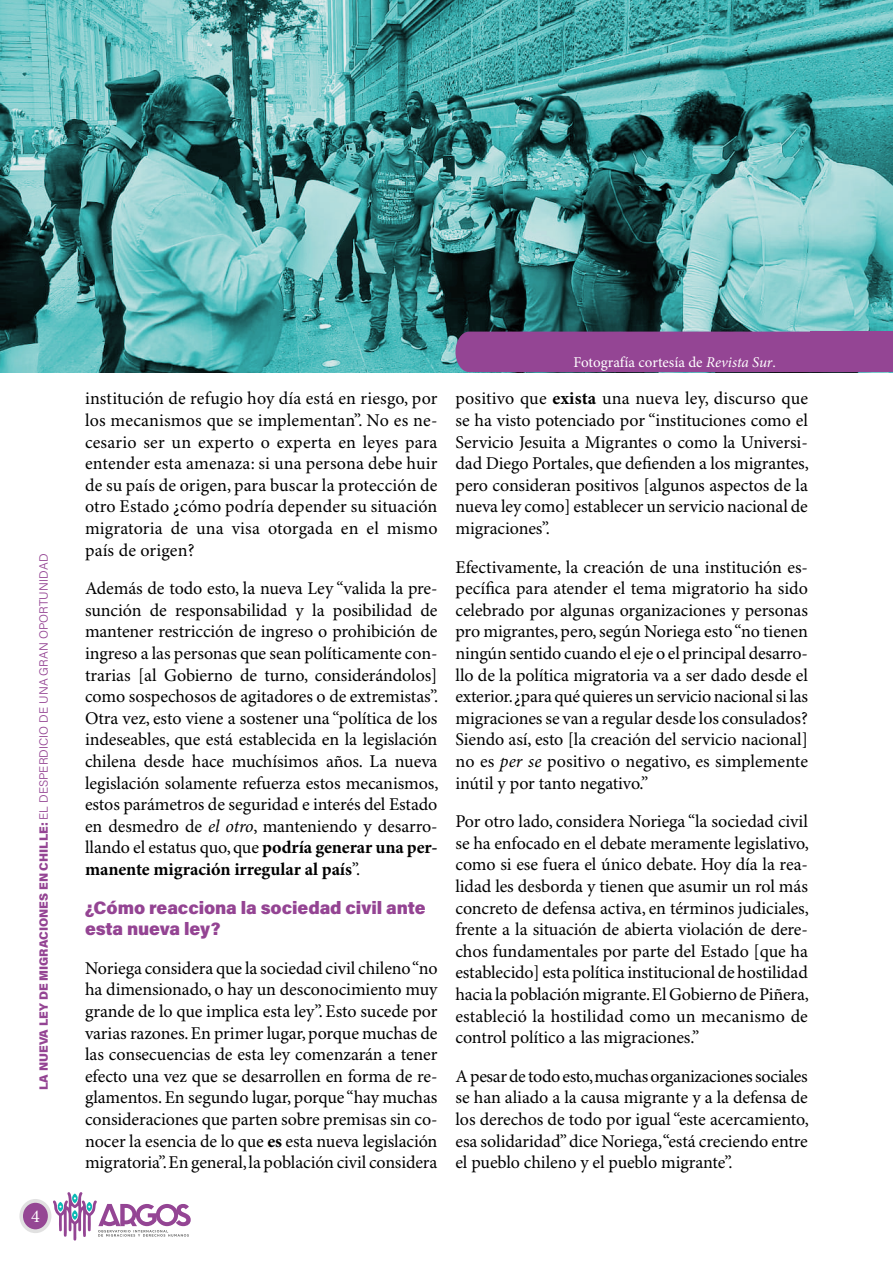
<style>
.page{position:relative;width:893px;height:1263px;background:#fff}
.page>*{position:absolute;margin:0;border:0;box-sizing:border-box;transform-origin:0 0}
.t1{font:18px/21.6px "Minion Pro";letter-spacing:-.005em;color:#000;text-align:justify}
.t2{font:18px/21.6px "Acumin Variable Concept";letter-spacing:.09em;color:#944493}
.t3{font:18px "Minion Pro";color:#fff}
.t4{font:15px "Minion Pro";color:#fff}
.t5{font:12px "Acumin Variable Concept";letter-spacing:.01em;color:#944493}
.s1{font-style:italic}
.s2{font-weight:700}
</style>
<div class="page">
<svg style="left:19px;top:1199px;width:32px;height:34px"></svg>
<div style="left:23px;top:1203px;width:25px;height:26px;background:#954794;border-radius:50%"></div>
<svg style="left:53px;top:1192px;width:138px;height:48px"></svg>
<img style="left:0;top:0;width:893px;height:372px">
<div style="left:455px;top:332px;width:356px;height:40px;background:#944594"></div>
<div style="left:811px;top:332px;width:82px;height:40px;background:#944594"></div>
<p class="t5" style="left:35px;top:1090px;width:538px;rotate:-90deg">LA NUEVA LEY DE MIGRACIONES EN CHILLE: EL DESPERDICIO DE UNA GRAN OPORTUNIDAD</p>
<p class="t3" style="left:31px;top:1205px;width:10px">4</p>
<p class="t1" style="left:85px;top:388px;width:354px">institución de refugio hoy día está en riesgo, por los mecanismos que se implementan”. No es ne&shy;cesario ser un experto o experta en leyes para entender esta amenaza: si una persona debe huir de su país de origen, para buscar la protección de otro Estado ¿cómo podría depender su situación migratoria de una visa otorgada en el mismo país de origen?</p>
<p class="t1" style="left:85px;top:578px;width:355px">Además de todo esto, la nueva Ley “valida la pre&shy;sunción de responsabilidad y la posibilidad de mantener restricción de ingreso o prohibición de ingreso a las personas que sean políticamente con&shy;trarias [al Gobierno de turno, considerándolos] como sospechosos de agitadores o de extremistas”.<br>Otra vez, esto viene a sostener una “política de los indeseables, que está establecida en la legislación chilena desde hace muchísimos años. La nueva legislación solamente refuerza estos mecanismos, estos parámetros de seguridad e interés del Estado en desmedro de <span class="s1">el otro</span>, manteniendo y desarro&shy;llando el estatus quo, que <span class="s2">podría generar una per&shy;manente migración irregular al país</span>”.</p>
<p class="t2" style="left:85px;top:896px;width:340px">¿Cómo reacciona la sociedad civil ante esta nueva ley?</p>
<p class="t1" style="left:85px;top:958px;width:354px">Noriega considera que la sociedad civil chileno “no ha dimensionado, o hay un desconocimiento muy grande de lo que implica esta ley”. Esto sucede por varias razones. En primer lugar, porque muchas de las consecuencias de esta ley comenzarán a tener efecto una vez que se desarrollen en forma de re&shy;glamentos. En segundo lugar, porque “hay muchas consideraciones que parten sobre premisas sin co&shy;nocer la esencia de lo que <span class="s2">es</span> esta nueva legislación migratoria”. En general, la población civil considera</p>
<p class="t4" style="left:573px;top:353px;width:204px">Fotografía cortesía de <span class="s1">Revista Sur</span>.</p>
<p class="t1" style="left:455px;top:388px;width:355px">positivo que <span class="s2">exista</span> una nueva ley, discurso que se ha visto potenciado por “instituciones como el Servicio Jesuita a Migrantes o como la Universi&shy;dad Diego Portales, que defienden a los migrantes, pero consideran positivos [algunos aspectos de la nueva ley como] establecer un servicio nacional de migraciones”.</p>
<p class="t1" style="left:455px;top:557px;width:354px">Efectivamente, la creación de una institución es&shy;pecífica para atender el tema migratorio ha sido celebrado por algunas organizaciones y personas pro migrantes, pero, según Noriega esto “no tienen ningún sentido cuando el eje o el principal desarro&shy;llo de la política migratoria va a ser dado desde el exterior. ¿para qué quieres un servicio nacional si las migraciones se van a regular desde los consulados?<br>Siendo así, esto [la creación del servicio nacional] no es <span class="s1">per se</span> positivo o negativo, es simplemente inútil y por tanto negativo.”</p>
<p class="t1" style="left:455px;top:811px;width:355px">Por otro lado, considera Noriega “la sociedad civil se ha enfocado en el debate meramente legislativo, como si ese fuera el único debate. Hoy día la rea&shy;lidad les desborda y tienen que asumir un rol más concreto de defensa activa, en términos judiciales, frente a la situación de abierta violación de dere&shy;chos fundamentales por parte del Estado [que ha establecido] esta política institucional de hostilidad hacia la población migrante. El Gobierno de Piñera, estableció la hostilidad como un mecanismo de control político a las migraciones.”</p>
<p class="t1" style="left:455px;top:1066px;width:355px">A pesar de todo esto, muchas organizaciones sociales se han aliado a la causa migrante y a la defensa de los derechos de todo por igual “este acercamiento, esa solidaridad” dice Noriega, “está creciendo entre el pueblo chileno y el pueblo migrante”.</p>
</div>
